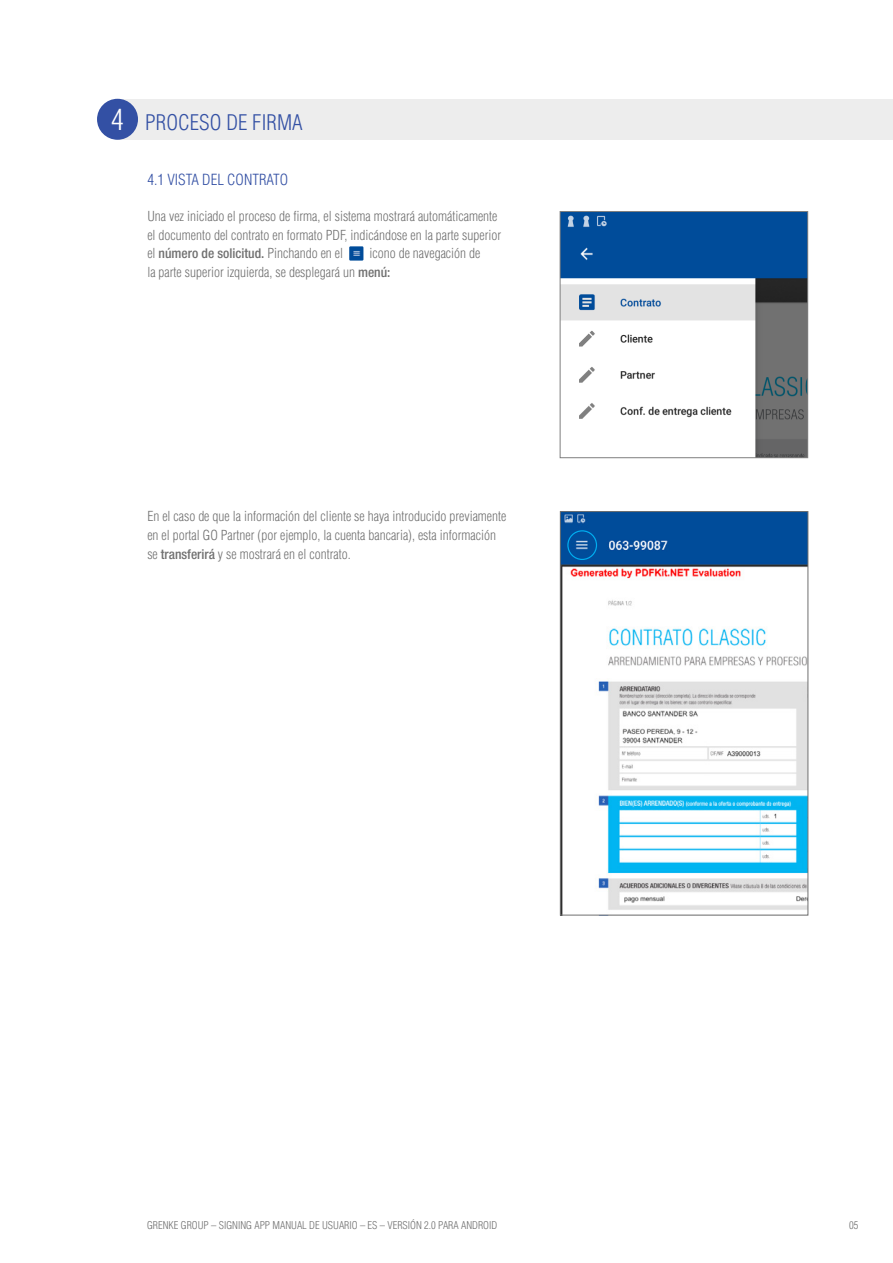
<style>
.page{position:relative;width:893px;height:1263px;background:#fff}
.page>*{position:absolute;margin:0;border:0;box-sizing:border-box;transform-origin:0 0}
.GLB__Headline___19pt{font:300 condensed 21px "Helvetica LT Pro";letter-spacing:.005em;color:#3350a4}
.GLB_Zitat_-_10_Pt{font:300 condensed 15px "Helvetica LT Pro";color:#3350a4}
.GLB__Copy{font:300 condensed 13.5px/18.8px "Helvetica LT Pro";color:#707070}
.t1{font:300 condensed 10.5px "Helvetica LT Pro";color:#707070}
.s1{font-size:28.5px;color:#fff}
.s2{font-family:"Helvetica Neue LT Pro";font-weight:500}
</style>
<div class="page">
<div style="left:116px;top:99px;width:777px;height:41px;background:#ededed"></div>
<div style="left:97px;top:99px;width:41px;height:41px;background:#3350a4;border-radius:50%"></div>
<img style="left:562px;top:213px;width:244px;height:243px">
<div style="left:560px;top:211px;width:248px;height:247px;border:1px solid #7f7f7f"></div>
<img style="left:349px;top:246px;width:14px;height:15px">
<img style="left:562px;top:513px;width:244px;height:400px">
<div style="left:560px;top:511px;width:248px;height:404px;border:1px solid #707070"></div>
<div style="left:567px;top:530px;width:30px;height:30px;border:1px solid #00aef0;border-radius:50%"></div>
<p class="GLB__Headline___19pt" style="left:111px;top:109px;width:193px"><span class="s1">4</span> PROCESO DE FIRMA</p>
<p class="GLB_Zitat_-_10_Pt" style="left:147px;top:170px;width:142px">4.1 VISTA DEL CONTRATO</p>
<p class="GLB__Copy" style="left:147px;top:207px;width:355px">Una vez iniciado el proceso de firma, el sistema mostrará automáticamente el documento del contrato en formato PDF, indicándose en la parte superior el <span class="s2">número de solicitud.</span> Pinchando en el</p>
<p class="GLB__Copy" style="left:147px;top:244px;width:335px;text-indent:222px">icono de navegación de la parte superior izquierda, se desplegará un <span class="s2">menú:</span></p>
<p class="GLB__Copy" style="left:147px;top:507px;width:361px">En el caso de que la información del cliente se haya introducido previamente en el portal GO Partner (por ejemplo, la cuenta bancaria), esta información se <span class="s2">transferirá</span> y se mostrará en el contrato.</p>
<p class="t1" style="left:147px;top:1218px;width:352px">GRENKE GROUP – SIGNING APP MANUAL DE USUARIO – ES – VERSIÓN 2.0 PARA ANDROID</p>
<p class="t1" style="left:849px;top:1218px;width:11px">05</p>
</div>
